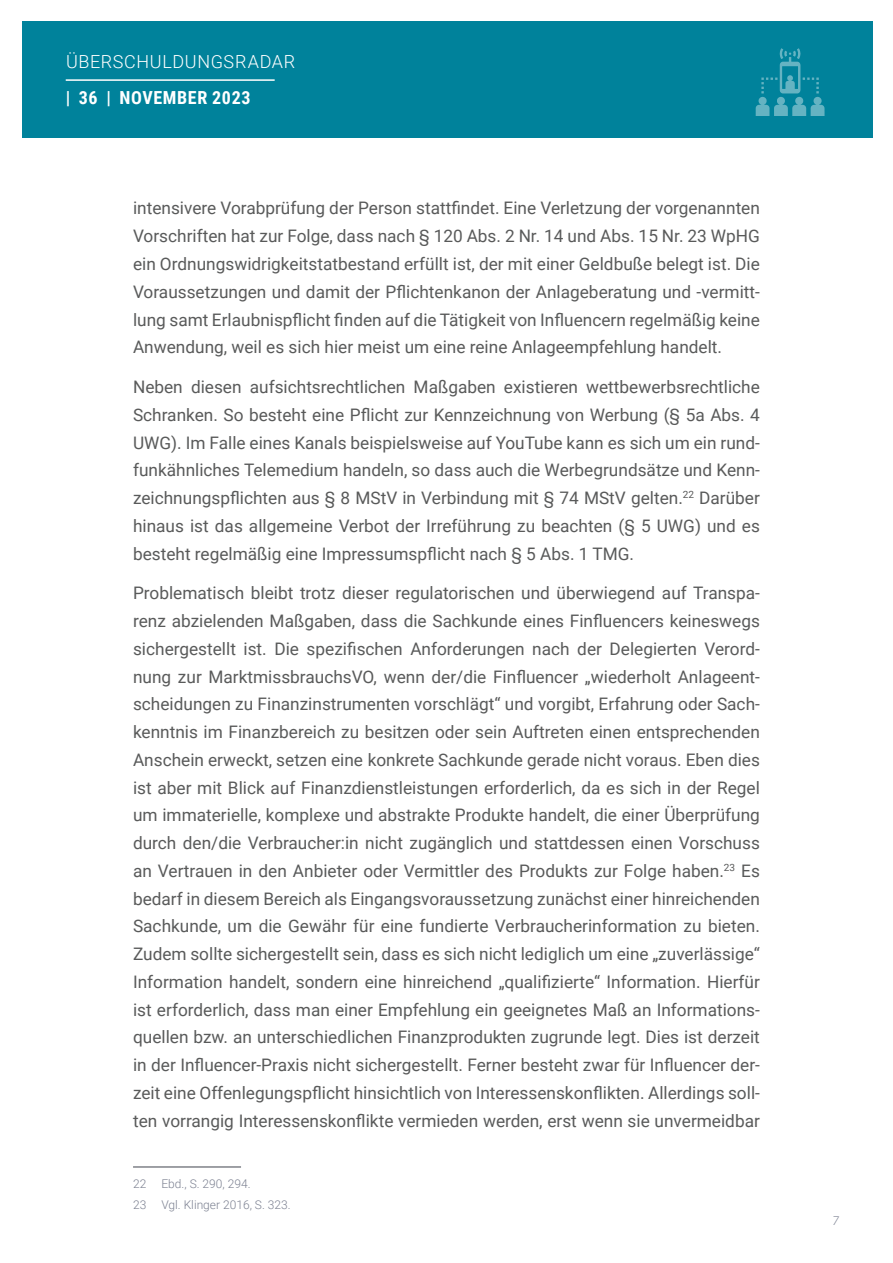
<style>
.page{position:relative;width:893px;height:1263px;background:#fff}
.page>*{position:absolute;margin:0;border:0;box-sizing:border-box;transform-origin:0 0}
.t1{font:300 18px "Roboto";letter-spacing:.035em;color:#fff}
.t2{font:700 18px "Roboto Condensed";letter-spacing:.035em;color:#fff}
.t3{font:17.25px/27.8px "Roboto";color:#595a5a;text-align:justify}
.t4{font:300 12px "Roboto";color:#7c8191}
.t5{font:italic 300 12px "Roboto";color:#7c8191}
</style>
<div class="page">
<div style="left:22px;top:21px;width:850px;height:117px;background:#00829b"></div>
<img style="left:755px;top:49px;width:70px;height:67px">
<hr style="left:66px;top:79px;width:209px;height:2px;background:#fff">
<hr style="left:133px;top:1166px;width:108px;height:1px;background:#3f434d">
<p class="t1" style="left:66px;top:48px;width:231px">ÜBERSCHULDUNGSRADAR</p>
<p class="t2" style="left:66px;top:85px;width:186px">| 36 | NOVEMBER 2023</p>
<p class="t3" style="left:133px;top:194px;width:628px">intensivere Vorabprüfung der Person stattfindet. Eine Verletzung der vorgenannten Vorschriften hat zur Folge, dass nach § 120 Abs. 2 Nr. 14 und Abs. 15 Nr. 23 WpHG ein Ordnungswidrigkeitstatbestand erfüllt ist, der mit einer Geldbuße belegt ist. Die Voraussetzungen und damit der Pflichtenkanon der Anlageberatung und -vermitt&shy;lung samt Erlaubnispflicht finden auf die Tätigkeit von Influencern regelmäßig keine Anwendung, weil es sich hier meist um eine reine Anlageempfehlung handelt.</p>
<p class="t3" style="left:133px;top:372px;width:628px">Neben diesen aufsichtsrechtlichen Maßgaben existieren wettbewerbsrechtliche Schranken. So besteht eine Pflicht zur Kennzeichnung von Werbung (§ 5a Abs. 4<br>UWG). Im Falle eines Kanals beispielsweise auf YouTube kann es sich um ein rund&shy;funkähnliches Telemedium handeln, so dass auch die Werbegrundsätze und Kenn&shy;zeichnungspflichten aus § 8 MStV in Verbindung mit § 74 MStV gelten.<sup>22</sup> Darüber hinaus ist das allgemeine Verbot der Irreführung zu beachten (§ 5 UWG) und es besteht regelmäßig eine Impressumspflicht nach § 5 Abs. 1 TMG.</p>
<p class="t3" style="left:133px;top:579px;width:628px">Problematisch bleibt trotz dieser regulatorischen und überwiegend auf Transpa&shy;renz abzielenden Maßgaben, dass die Sachkunde eines Finfluencers keineswegs sichergestellt ist. Die spezifischen Anforderungen nach der Delegierten Verord&shy;nung zur MarktmissbrauchsVO, wenn der/die Finfluencer „wiederholt Anlageent&shy;scheidungen zu Finanzinstrumenten vorschlägt“ und vorgibt, Erfahrung oder Sach&shy;kenntnis im Finanzbereich zu besitzen oder sein Auftreten einen entsprechenden Anschein erweckt, setzen eine konkrete Sachkunde gerade nicht voraus. Eben dies ist aber mit Blick auf Finanzdienstleistungen erforderlich, da es sich in der Regel um immaterielle, komplexe und abstrakte Produkte handelt, die einer Überprüfung durch den/die Verbraucher:in nicht zugänglich und stattdessen einen Vorschuss an Vertrauen in den Anbieter oder Vermittler des Produkts zur Folge haben.<sup>23</sup> Es bedarf in diesem Bereich als Eingangsvoraussetzung zunächst einer hinreichenden Sachkunde, um die Gewähr für eine fundierte Verbraucherinformation zu bieten.<br>Zudem sollte sichergestellt sein, dass es sich nicht lediglich um eine „zuverlässige“ Information handelt, sondern eine hinreichend „qualifizierte“ Information. Hierfür ist erforderlich, dass man einer Empfehlung ein geeignetes Maß an Informations&shy;quellen bzw. an unterschiedlichen Finanzprodukten zugrunde legt. Dies ist derzeit in der Influencer-Praxis nicht sichergestellt. Ferner besteht zwar für Influencer der&shy;zeit eine Offenlegungspflicht hinsichtlich von Interessenskonflikten. Allerdings soll&shy;ten vorrangig Interessenskonflikte vermieden werden, erst wenn sie unvermeidbar</p>
<p class="t4" style="left:133px;top:1175px;width:15px">22</p>
<p class="t4" style="left:161px;top:1175px;width:91px">Ebd., S. 290, 294.</p>
<p class="t4" style="left:133px;top:1196px;width:15px">23</p>
<p class="t4" style="left:161px;top:1196px;width:131px">Vgl. Klinger 2016, S. 323.</p>
<p class="t5" style="left:832px;top:1213px;width:8px">7</p>
</div>
